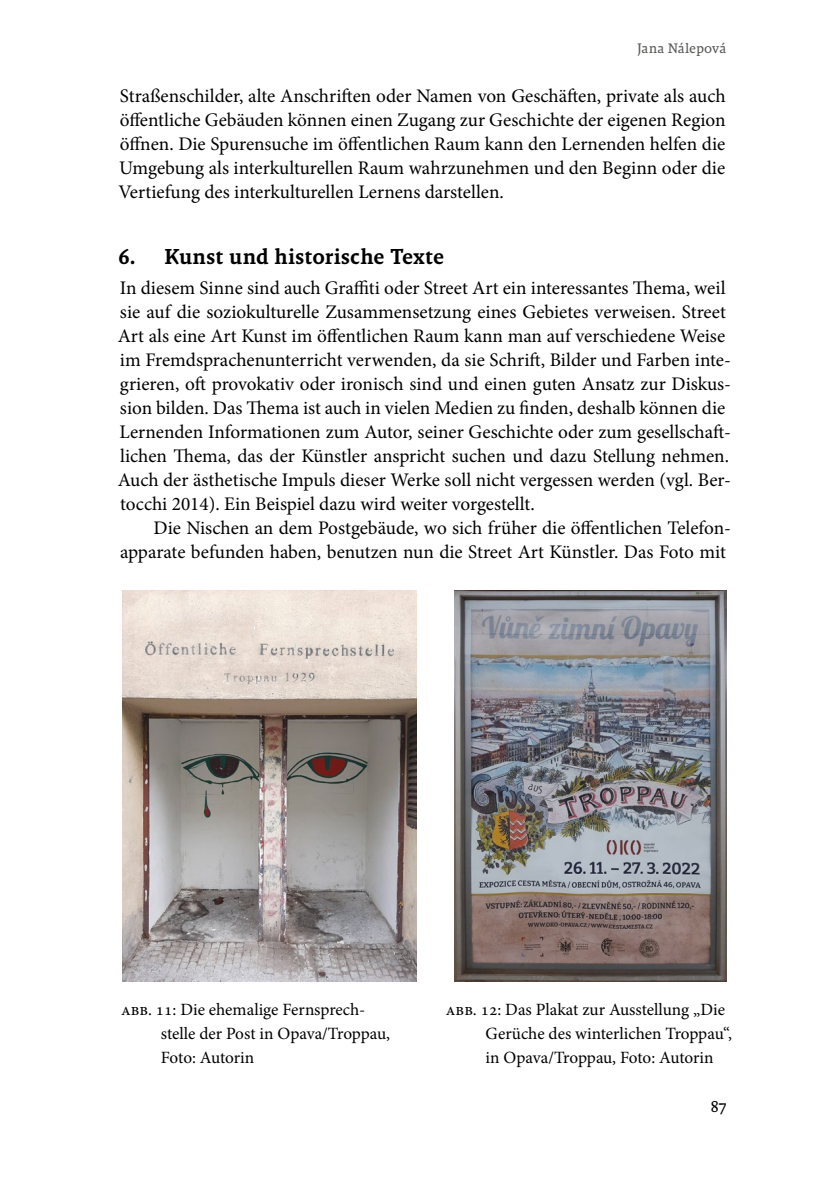
<style>
.page{position:relative;width:840px;height:1191px;background:#fff}
.page>*{position:absolute;margin:0;border:0;box-sizing:border-box;transform-origin:0 0}
.t1{font:500 22px "Malaga OTCE";letter-spacing:.01em;color:#000}
.t2{font:19.2px/24px "Minion Pro";letter-spacing:-.005em;color:#000;text-align:justify}
.t3{font:17.2px/24px "Minion Pro";letter-spacing:-.005em;color:#000}
.t4{font:16px "Malaga OTCE";color:#000}
.t5{font:14px "Malaga OTCE";letter-spacing:.005em;color:#575756}
</style>
<div class="page">
<img style="left:123px;top:590px;width:293px;height:391px">
<img style="left:454px;top:590px;width:272px;height:391px">
<p class="t5" style="left:636px;top:40px;width:91px">Jana Nálepová</p>
<p class="t2" style="left:118px;top:84px;width:608px">Straßenschilder, alte Anschriften oder Namen von Geschäften, private als auch öffentliche Gebäuden können einen Zugang zur Geschichte der eigenen Region öffnen. Die Spurensuche im öffentlichen Raum kann den Lernenden helfen die Umgebung als interkulturellen Raum wahrzunehmen und den Beginn oder die Vertiefung des interkulturellen Lernens darstellen.</p>
<p class="t1" style="left:118px;top:244px;width:327px">6. Kunst und historische Texte</p>
<p class="t2" style="left:118px;top:276px;width:614px;text-align:left">In diesem Sinne sind auch Graffiti oder Street Art ein interessantes Thema, weil sie auf die soziokulturelle Zusammensetzung eines Gebietes verweisen. Street Art als eine Art Kunst im öffentlichen Raum kann man auf verschiedene Weise im Fremdsprachenunterricht verwenden, da sie Schrift, Bilder und Farben inte&shy;grieren, oft provokativ oder ironisch sind und einen guten Ansatz zur Diskus&shy;sion bilden. Das Thema ist auch in vielen Medien zu finden, deshalb können die Lernenden Informationen zum Autor, seiner Geschichte oder zum gesellschaft&shy;lichen Thema, das der Künstler anspricht suchen und dazu Stellung nehmen.<br>Auch der ästhetische Impuls dieser Werke soll nicht vergessen werden (vgl. Ber&shy;tocchi 2014). Ein Beispiel dazu wird weiter vorgestellt.</p>
<p class="t2" style="left:120px;top:516px;width:612px;text-align:right">Die Nischen an dem Postgebäude, wo sich früher die öffentlichen Telefon&shy;apparate befunden haben, benutzen nun die Street Art Künstler. Das Foto mit</p>
<p class="t3" style="left:161px;top:997px;width:231px;text-indent:-40px">Abb. 11: Die ehemalige Fernsprech&shy;stelle der Post in Opava/Troppau,<br>Foto: Autorin</p>
<p class="t3" style="left:485px;top:997px;width:248px;text-indent:-40px">Abb. 12: Das Plakat zur Ausstellung „Die<br>Gerüche des winterlichen Troppau“, in Opava/Troppau, Foto: Autorin</p>
<p class="t4" style="left:710px;top:1097px;width:17px">87</p>
</div>
